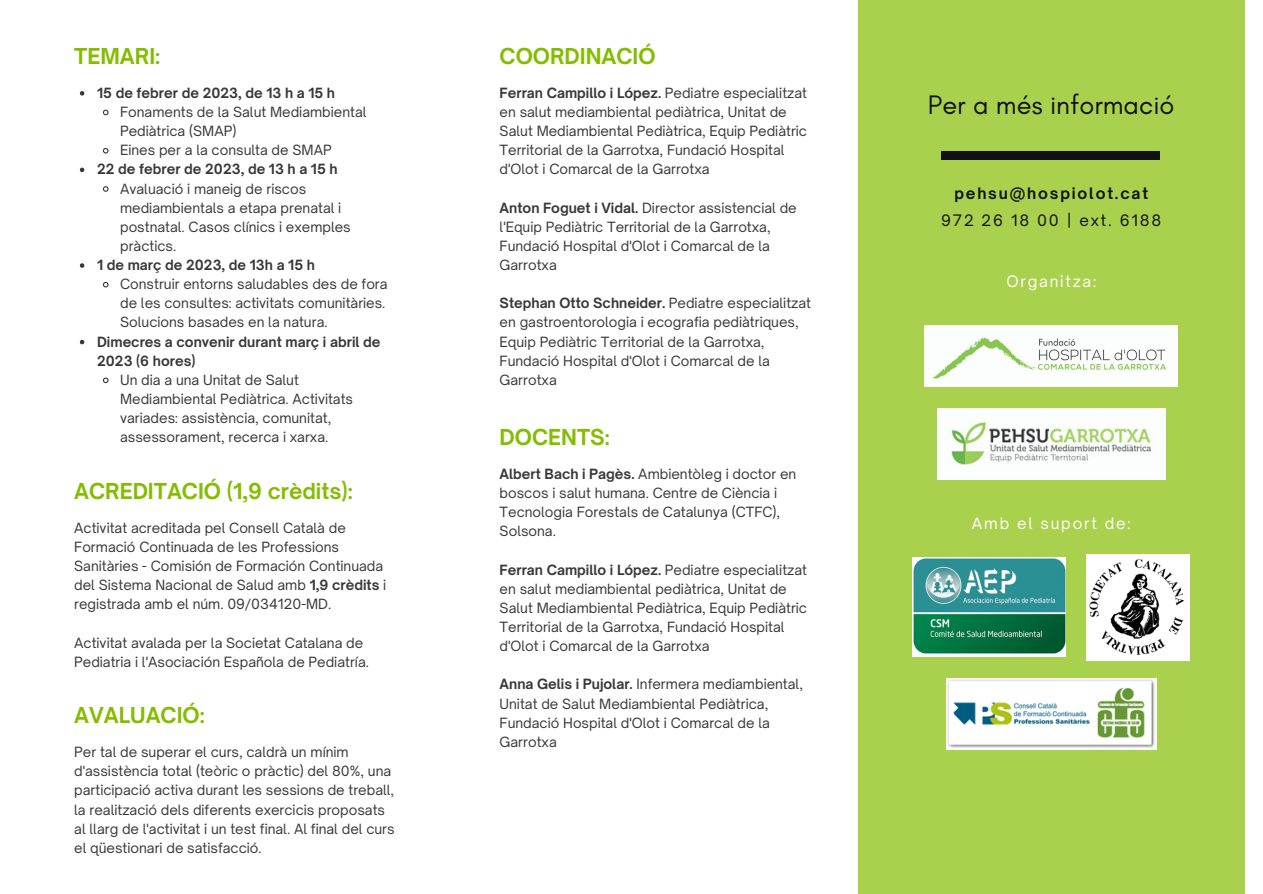
<style>
.page{position:relative;width:1263px;height:894px;background:#fff}
.page>*{position:absolute;margin:0;border:0;box-sizing:border-box;transform-origin:0 0}
.t1{font:27.3px "Glacial Indifference";color:#111}
.t2{font:700 21px "Open Sauce One";color:#84bd00}
.t3{font:15.15px "Open Sauce One";letter-spacing:.12em;color:#fff}
.t4{font:700 15.15px "Open Sauce One";letter-spacing:.12em;color:#111}
.t5{font:15.15px "Open Sauce One";letter-spacing:.12em;color:#111}
.t6{font:13.5px/19px "Open Sauce One";color:#383838}
.t7{font:700 13.5px/19px "Open Sauce One";color:#383838}
.s1{font-weight:700}
</style>
<div class="page">
<div style="left:858px;top:0;width:387px;height:893px;background:#a9d14e"></div>
<div style="left:941px;top:151px;width:218px;height:8px;background:#111"></div>
<img style="left:924px;top:325px;width:253px;height:61px">
<img style="left:937px;top:408px;width:228px;height:71px">
<img style="left:1086px;top:554px;width:104px;height:106px">
<img style="left:913px;top:557px;width:153px;height:99px">
<img style="left:946px;top:678px;width:211px;height:71px">
<svg style="left:80px;top:91px;width:4px;height:5px"></svg>
<svg style="left:102px;top:109px;width:7px;height:7px"></svg>
<svg style="left:102px;top:147px;width:7px;height:7px"></svg>
<svg style="left:80px;top:167px;width:4px;height:5px"></svg>
<svg style="left:103px;top:186px;width:6px;height:6px"></svg>
<svg style="left:80px;top:263px;width:4px;height:5px"></svg>
<svg style="left:102px;top:281px;width:7px;height:7px"></svg>
<svg style="left:80px;top:340px;width:4px;height:4px"></svg>
<svg style="left:102px;top:377px;width:7px;height:7px"></svg>
<h2 class="t2" style="left:74px;top:43px;width:88px">TEMARI:</h2>
<p class="t7" style="left:97px;top:83px;width:239px">15 de febrer de 2023, de 13 h a 15 h</p>
<p class="t6" style="left:120px;top:102px;width:248px">Fonaments de la Salut Mediambiental<br>Pediàtrica (SMAP)<br>Eines per a la consulta de SMAP</p>
<p class="t7" style="left:97px;top:160px;width:242px">22 de febrer de 2023, de 13 h a 15 h</p>
<p class="t6" style="left:120px;top:179px;width:232px">Avaluació i maneig de riscos mediambientals a etapa prenatal i postnatal. Casos clínics i exemples pràctics.</p>
<p class="t7" style="left:97px;top:255px;width:219px">1 de març de 2023, de 13h a 15 h</p>
<p class="t6" style="left:120px;top:274px;width:269px">Construir entorns saludables des de fora de les consultes: activitats comunitàries.<br>Solucions basades en la natura.</p>
<p class="t7" style="left:97px;top:332px;width:285px">Dimecres a convenir durant març i abril de<br>2023 (6 hores)</p>
<p class="t6" style="left:120px;top:370px;width:234px">Un dia a una Unitat de Salut Mediambiental Pediàtrica. Activitats variades: assistència, comunitat, assessorament, recerca i xarxa.</p>
<h2 class="t2" style="left:74px;top:477px;width:280px">ACREDITACIÓ (1,9 crèdits):</h2>
<p class="t6" style="left:74px;top:518px;width:314px">Activitat acreditada pel Consell Català de Formació Continuada de les Professions Sanitàries - Comisión de Formación Continuada del Sistema Nacional de Salud amb <span class="s1">1,9 crèdits</span> i registrada amb el núm. 09/034120-MD.</p>
<p class="t6" style="left:74px;top:632px;width:296px">Activitat avalada per la Societat Catalana de<br>Pediatria i l'Asociación Española de Pediatría.</p>
<h2 class="t2" style="left:74px;top:701px;width:132px">AVALUACIÓ:</h2>
<p class="t6" style="left:74px;top:742px;width:322px">Per tal de superar el curs, caldrà un mínim d'assistència total (teòric o pràctic) del 80%, una participació activa durant les sessions de treball, la realització dels diferents exercicis proposats al llarg de l'activitat i un test final. Al final del curs el qüestionari de satisfacció.</p>
<h2 class="t2" style="left:500px;top:43px;width:158px">COORDINACIÓ</h2>
<p class="t6" style="left:500px;top:83px;width:309px"><span class="s1">Ferran Campillo i López.</span> Pediatre especialitzat en salut mediambiental pediàtrica, Unitat de Salut Mediambiental Pediàtrica, Equip Pediàtric Territorial de la Garrotxa, Fundació Hospital d'Olot i Comarcal de la Garrotxa</p>
<p class="t6" style="left:500px;top:198px;width:299px"><span class="s1">Anton Foguet i Vidal.</span> Director assistencial de l'Equip Pediàtric Territorial de la Garrotxa, Fundació Hospital d'Olot i Comarcal de la Garrotxa</p>
<p class="t6" style="left:500px;top:293px;width:313px"><span class="s1">Stephan Otto Schneider.</span> Pediatre especialitzat en gastroentorologia i ecografia pediàtriques, Equip Pediàtric Territorial de la Garrotxa, Fundació Hospital d'Olot i Comarcal de la Garrotxa</p>
<h2 class="t2" style="left:500px;top:423px;width:112px">DOCENTS:</h2>
<p class="t6" style="left:500px;top:464px;width:298px"><span class="s1">Albert Bach i Pagès.</span> Ambientòleg i doctor en boscos i salut humana. Centre de Ciència i Tecnologia Forestals de Catalunya (CTFC), Solsona.</p>
<p class="t6" style="left:500px;top:559px;width:309px"><span class="s1">Ferran Campillo i López.</span> Pediatre especialitzat en salut mediambiental pediàtrica, Unitat de Salut Mediambiental Pediàtrica, Equip Pediàtric Territorial de la Garrotxa, Fundació Hospital d'Olot i Comarcal de la Garrotxa</p>
<p class="t6" style="left:500px;top:674px;width:305px"><span class="s1">Anna Gelis i Pujolar.</span> Infermera mediambiental, Unitat de Salut Mediambiental Pediàtrica, Fundació Hospital d'Olot i Comarcal de la Garrotxa</p>
<h1 class="t1" style="left:928px;top:88px;width:248px">Per a més informació</h1>
<p class="t4" style="left:954px;top:184px;width:195px">pehsu@hospiolot.cat</p>
<p class="t5" style="left:941px;top:211px;width:222px">972 26 18 00 | ext. 6188</p>
<p class="t3" style="left:1006px;top:271px;width:91px">Organitza:</p>
<p class="t3" style="left:972px;top:513px;width:160px">Amb el suport de:</p>
</div>
